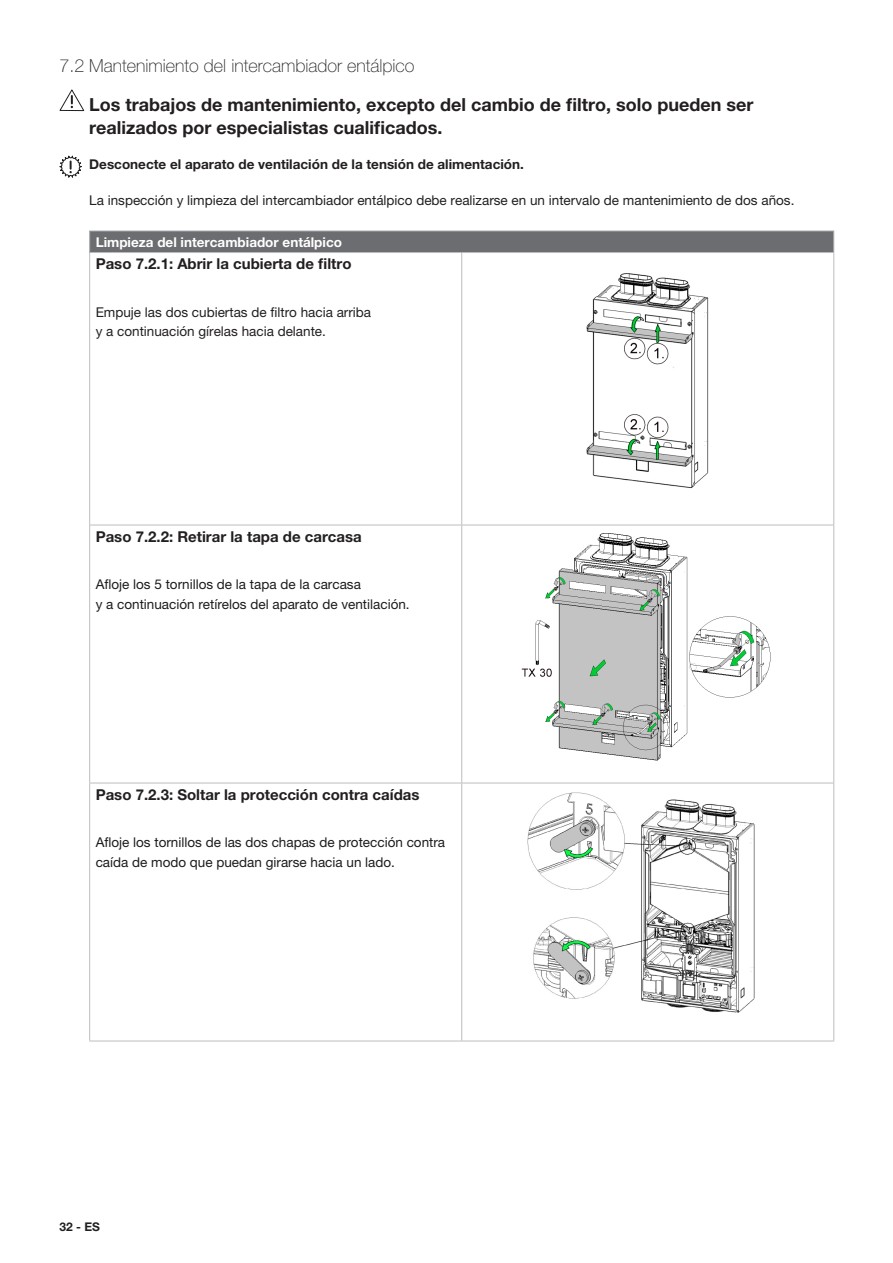
<style>
.page{position:relative;width:893px;height:1263px;background:#fff}
.page>*{position:absolute;margin:0;border:0;box-sizing:border-box;transform-origin:0 0}
.Gevarentekst_Groot{font:700 18px/22.5px "Helvetica Neue LT Pro";color:#231f20}
.Sub_hoofdstuk{font:100 18px "Helvetica Neue LT Pro";color:#231f20}
.Table_platte_tesk_left{font:700 15px "Helvetica Neue LT Pro";color:#231f20}
.tabel_platte_tekst{font:13.5px/19.5px "Helvetica Neue LT Pro";color:#1c1c1e}
.Platte_tekst{font:13.5px "Helvetica Neue LT Pro";color:#231f20}
.tabel_platte_tekst-2{font:13.5px/19.5px "Helvetica Neue LT Pro";color:#231f20}
.Gevarentekst{font:700 13.5px "Helvetica Neue LT Pro";color:#231f20}
.Tabel_Header{font:700 13.5px "Helvetica Neue LT Pro";color:#fff}
.t1{font:700 12px "Helvetica Neue LT Pro";color:#231f20}
</style>
<div class="page">
<svg style="left:59px;top:89px;width:26px;height:23px"></svg>
<svg style="left:59px;top:155px;width:23px;height:23px"></svg>
<div style="left:90px;top:231px;width:744px;height:21px;background:#6c6d70"></div>
<hr style="left:89px;top:230px;width:373px;height:1px;background:#bcbdc0">
<svg style="left:89px;top:231px;width:1px;height:21px"></svg>
<hr style="left:462px;top:230px;width:372px;height:1px;background:#bcbdc0">
<svg style="left:833px;top:231px;width:1px;height:21px"></svg>
<hr style="left:89px;top:252px;width:373px;height:1px;background:#bcbdc0">
<hr style="left:89px;top:253px;width:1px;height:272px;background:#bcbdc0">
<hr style="left:462px;top:252px;width:372px;height:1px;background:#bcbdc0">
<hr style="left:461px;top:253px;width:1px;height:272px;background:#bcbdc0">
<hr style="left:833px;top:253px;width:1px;height:272px;background:#bcbdc0">
<hr style="left:89px;top:525px;width:373px;height:1px;background:#bcbdc0">
<hr style="left:89px;top:525px;width:1px;height:258px;background:#bcbdc0">
<hr style="left:462px;top:525px;width:372px;height:1px;background:#bcbdc0">
<hr style="left:461px;top:525px;width:1px;height:258px;background:#bcbdc0">
<hr style="left:833px;top:525px;width:1px;height:258px;background:#bcbdc0">
<hr style="left:89px;top:783px;width:373px;height:1px;background:#bcbdc0">
<hr style="left:89px;top:783px;width:1px;height:258px;background:#bcbdc0">
<hr style="left:462px;top:783px;width:372px;height:1px;background:#bcbdc0">
<hr style="left:461px;top:783px;width:1px;height:258px;background:#bcbdc0">
<hr style="left:833px;top:783px;width:1px;height:258px;background:#bcbdc0">
<hr style="left:89px;top:1041px;width:373px;height:1px;background:#bcbdc0">
<hr style="left:462px;top:1041px;width:372px;height:1px;background:#bcbdc0">
<img style="left:586px;top:273px;width:123px;height:216px">
<img style="left:521px;top:533px;width:250px;height:228px">
<img style="left:527px;top:792px;width:228px;height:221px">
<p class="Sub_hoofdstuk" style="left:60px;top:56px;width:356px">7.2 Mantenimiento del intercambiador entálpico</p>
<p class="Gevarentekst_Groot" style="left:89px;top:93px;width:666px">Los trabajos de mantenimiento, excepto del cambio de filtro, solo pueden ser realizados por especialistas cualificados.</p>
<p class="Gevarentekst" style="left:89px;top:156px;width:436px">Desconecte el aparato de ventilación de la tensión de alimentación.</p>
<p class="Platte_tekst" style="left:89px;top:192px;width:707px">La inspección y limpieza del intercambiador entálpico debe realizarse en un intervalo de mantenimiento de dos años.</p>
<p class="Tabel_Header" style="left:96px;top:233px;width:248px">Limpieza del intercambiador entálpico</p>
<p class="Table_platte_tesk_left" style="left:96px;top:255px;width:257px">Paso 7.2.1: Abrir la cubierta de filtro</p>
<p class="tabel_platte_tekst-2" style="left:96px;top:302px;width:277px">Empuje las dos cubiertas de filtro hacia arriba y a continuación gírelas hacia delante.</p>
<p class="Table_platte_tesk_left" style="left:96px;top:527px;width:268px">Paso 7.2.2: Retirar la tapa de carcasa</p>
<p class="tabel_platte_tekst" style="left:96px;top:574px;width:316px">Afloje los 5 tornillos de la tapa de la carcasa<br>y a continuación retírelos del aparato de ventilación.</p>
<p class="Table_platte_tesk_left" style="left:96px;top:785px;width:325px">Paso 7.2.3: Soltar la protección contra caídas</p>
<p class="tabel_platte_tekst" style="left:96px;top:832px;width:351px">Afloje los tornillos de las dos chapas de protección contra caída de modo que puedan girarse hacia un lado.</p>
<p class="t1" style="left:60px;top:1219px;width:42px">32 - ES</p>
</div>
